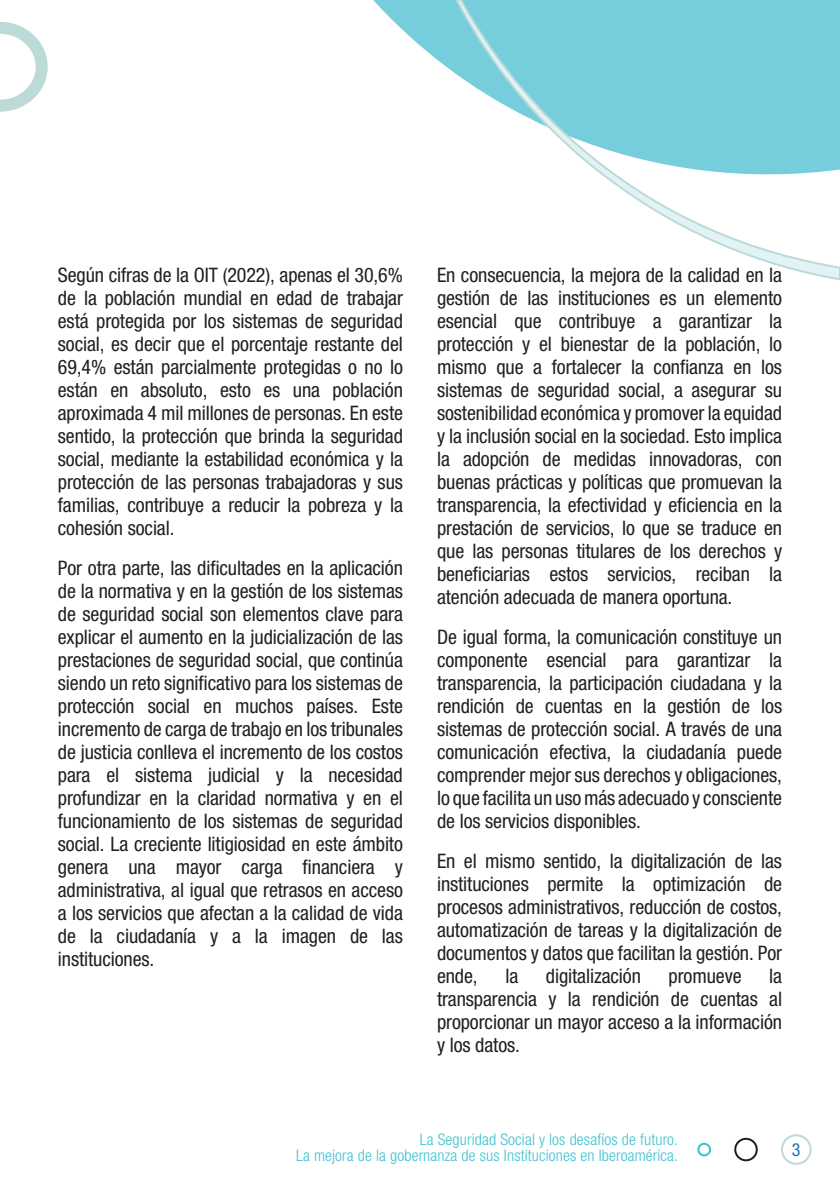
<style>
.page{position:relative;width:840px;height:1191px;background:#fff}
.page>*{position:absolute;margin:0;border:0;box-sizing:border-box;transform-origin:0 0}
.t1{font:condensed 20px/23px "Helvetica Neue LT Std";letter-spacing:-.005em;color:#231f20;text-align:justify}
.t2{font:condensed 18px "Helvetica Neue LT Std";color:#266eb5}
.t3{font:300 condensed 16px "Helvetica Neue LT Std";letter-spacing:.01em;color:#3dc1d1}
</style>
<div class="page">
<div style="left:780px;top:1134px;width:31px;height:30px;border:2px solid #bbdad8;border-radius:50%"></div>
<div style="left:733px;top:1137px;width:24px;height:24px;border:2px solid #231f20;border-radius:50%"></div>
<div style="left:697px;top:1142px;width:13px;height:14px;border:2px solid #3dc1d1;border-radius:50%"></div>
<svg style="left:0;top:22px;width:48px;height:90px"></svg>
<svg style="left:373px;top:0;width:80px;height:72px;fill:#76cedc"></svg>
<svg style="left:453px;top:0;width:386px;height:280px"></svg>
<p class="t1" style="left:58px;top:263px;width:346px">Según cifras de la OIT (2022), apenas el 30,6% de la población mundial en edad de trabajar está protegida por los sistemas de seguridad social, es decir que el porcentaje restante del 69,4% están parcialmente protegidas o no lo están en absoluto, esto es una población aproximada 4 mil millones de personas. En este sentido, la protección que brinda la seguridad social, mediante la estabilidad económica y la protección de las personas trabajadoras y sus familias, contribuye a reducir la pobreza y la cohesión social.</p>
<p class="t1" style="left:58px;top:556px;width:346px">Por otra parte, las dificultades en la aplicación de la normativa y en la gestión de los sistemas de seguridad social son elementos clave para explicar el aumento en la judicialización de las prestaciones de seguridad social, que continúa siendo un reto significativo para los sistemas de protección social en muchos países. Este incremento de carga de trabajo en los tribunales de justicia conlleva el incremento de los costos para el sistema judicial y la necesidad profundizar en la claridad normativa y en el funcionamiento de los sistemas de seguridad social. La creciente litigiosidad en este ámbito genera una mayor carga financiera y administrativa, al igual que retrasos en acceso a los servicios que afectan a la calidad de vida de la ciudadanía y a la imagen de las instituciones.</p>
<p class="t1" style="left:437px;top:263px;width:346px">En consecuencia, la mejora de la calidad en la gestión de las instituciones es un elemento esencial que contribuye a garantizar la protección y el bienestar de la población, lo mismo que a fortalecer la confianza en los sistemas de seguridad social, a asegurar su sostenibilidad económica y promover la equidad y la inclusión social en la sociedad. Esto implica la adopción de medidas innovadoras, con buenas prácticas y políticas que promuevan la transparencia, la efectividad y eficiencia en la prestación de servicios, lo que se traduce en que las personas titulares de los derechos y beneficiarias estos servicios, reciban la atención adecuada de manera oportuna.</p>
<p class="t1" style="left:437px;top:625px;width:346px">De igual forma, la comunicación constituye un componente esencial para garantizar la transparencia, la participación ciudadana y la rendición de cuentas en la gestión de los sistemas de protección social. A través de una comunicación efectiva, la ciudadanía puede comprender mejor sus derechos y obligaciones, lo que facilita un uso más adecuado y consciente de los servicios disponibles.</p>
<p class="t1" style="left:437px;top:849px;width:346px">En el mismo sentido, la digitalización de las instituciones permite la optimización de procesos administrativos, reducción de costos, automatización de tareas y la digitalización de documentos y datos que facilitan la gestión. Por ende,</p>
<p class="t1" style="left:505px;top:964px;width:14px">la</p>
<p class="t1" style="left:545px;top:964px;width:96px">digitalización</p>
<p class="t1" style="left:668px;top:964px;width:74px">promueve</p>
<p class="t1" style="left:437px;top:964px;width:346px;text-indent:332px">la transparencia y la rendición de cuentas al proporcionar un mayor acceso a la información y los datos.</p>
<p class="t3" style="left:419px;top:1129px;width:260px">La Seguridad Social y los desafíos de futuro.</p>
<p class="t3" style="left:296px;top:1145px;width:383px">La mejora de la gobernanza de sus Instituciones en Iberoamérica.</p>
<p class="t2" style="left:791px;top:1139px;width:10px">3</p>
</div>
